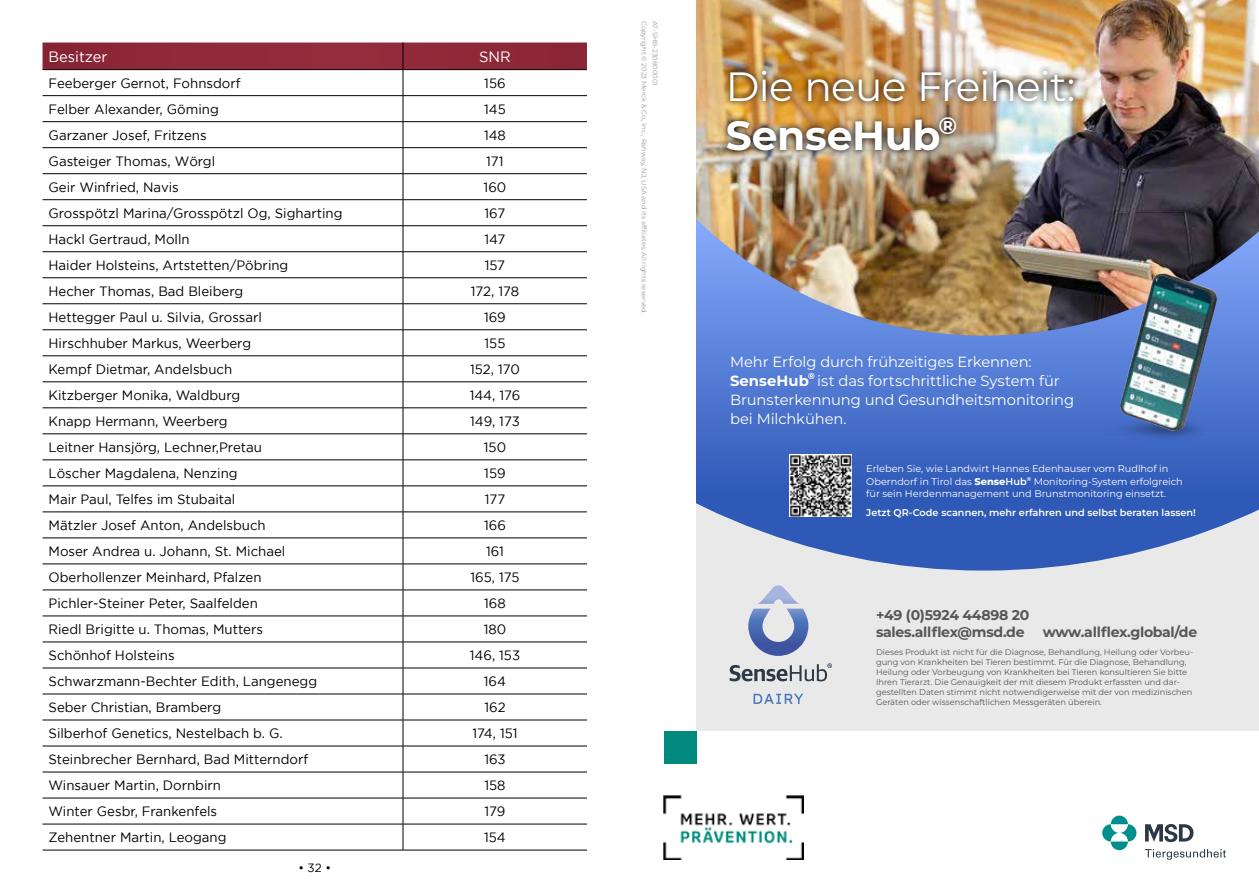
<style>
.page{position:relative;width:1259px;height:893px;background:#fff}
.page>*{position:absolute;margin:0;border:0;box-sizing:border-box;transform-origin:0 0}
.t1{font:40.8px/49.1px "Montserrat";letter-spacing:-.02em;color:#fff}
.t2{font:15px "Gotham";color:#fff}
.t3{font:14.7px/18.9px "Montserrat";letter-spacing:-.005em;color:#fff}
.t4{font:700 14.7px "Montserrat";letter-spacing:.005em;color:#fff}
.t5{font:700 14.1px/17px "Montserrat";letter-spacing:-.02em;color:#575756}
.t6{font:13.5px "Gotham";color:#000}
.t7{font:12px "Gotham";color:#000}
.t8{font:9.75px/12.6px "Montserrat";color:#fff}
.t9{font:600 9.75px "Montserrat";color:#fff}
.t10{font:700 8.55px "Montserrat";color:#fff}
.t11{font:8.25px/9.9px "Montserrat";color:#575756}
.t12{font:6.75px "Montserrat";color:#9c9c9c}
.s1{font-weight:700}
.s2{font-weight:800}
.s3{font-weight:600}
</style>
<div class="page">
<svg style="left:43px;top:43px;width:544px;height:807px"></svg>
<hr style="left:43px;top:850px;width:360px;height:1px;background:#000">
<hr style="left:403px;top:850px;width:184px;height:1px;background:#000">
<svg style="left:1102px;top:816px;width:34px;height:34px"></svg>
<svg style="left:1145px;top:824px;width:48px;height:18px"></svg>
<svg style="left:1145px;top:849px;width:81px;height:11px"></svg>
<div style="left:663px;top:731px;width:33px;height:32px;background:#008a7d"></div>
<img style="left:663px;top:796px;width:140px;height:64px">
<div style="left:696px;top:33px;width:563px;height:698px;background:#e9e9e9"></div>
<img style="left:696px;top:0;width:563px;height:183px">
<img style="left:696px;top:183px;width:563px;height:388px">
<img style="left:721px;top:64px;width:359px;height:93px">
<img style="left:1059px;top:363px;width:159px;height:86px">
<img style="left:1110px;top:266px;width:112px;height:174px">
<svg style="left:753px;top:694px;width:50px;height:10px"></svg>
<svg style="left:729px;top:663px;width:103px;height:18px"></svg>
<svg style="left:748px;top:585px;width:60px;height:71px"></svg>
<img style="left:789px;top:454px;width:63px;height:63px">
<p class="t2" style="left:49px;top:48px;width:61px">Besitzer</p>
<p class="t2" style="left:479px;top:48px;width:33px">SNR</p>
<p class="t6" style="left:49px;top:75px;width:194px">Feeberger Gernot, Fohnsdorf</p>
<p class="t6" style="left:484px;top:75px;width:23px">156</p>
<p class="t6" style="left:49px;top:101px;width:172px">Felber Alexander, Göming</p>
<p class="t6" style="left:484px;top:101px;width:23px">145</p>
<p class="t6" style="left:49px;top:127px;width:160px">Garzaner Josef, Fritzens</p>
<p class="t6" style="left:484px;top:127px;width:23px">148</p>
<p class="t6" style="left:49px;top:153px;width:168px">Gasteiger Thomas, Wörgl</p>
<p class="t6" style="left:486px;top:153px;width:19px">171</p>
<p class="t6" style="left:49px;top:179px;width:132px">Geir Winfried, Navis</p>
<p class="t6" style="left:483px;top:179px;width:24px">160</p>
<p class="t6" style="left:49px;top:205px;width:295px">Grosspötzl Marina/Grosspötzl Og, Sigharting</p>
<p class="t6" style="left:484px;top:205px;width:22px">167</p>
<p class="t6" style="left:49px;top:231px;width:143px">Hackl Gertraud, Molln</p>
<p class="t6" style="left:484px;top:231px;width:23px">147</p>
<p class="t6" style="left:49px;top:257px;width:241px">Haider Holsteins, Artstetten/Pöbring</p>
<p class="t6" style="left:485px;top:257px;width:22px">157</p>
<p class="t6" style="left:49px;top:283px;width:196px">Hecher Thomas, Bad Bleiberg</p>
<p class="t6" style="left:471px;top:283px;width:50px">172, 178</p>
<p class="t6" style="left:49px;top:309px;width:215px">Hettegger Paul u. Silvia, Grossarl</p>
<p class="t6" style="left:484px;top:309px;width:23px">169</p>
<p class="t6" style="left:49px;top:335px;width:204px">Hirschhuber Markus, Weerberg</p>
<p class="t6" style="left:484px;top:335px;width:22px">155</p>
<p class="t6" style="left:49px;top:361px;width:185px">Kempf Dietmar, Andelsbuch</p>
<p class="t6" style="left:470px;top:361px;width:51px">152, 170</p>
<p class="t6" style="left:49px;top:387px;width:193px">Kitzberger Monika, Waldburg</p>
<p class="t6" style="left:470px;top:387px;width:52px">144, 176</p>
<p class="t6" style="left:49px;top:414px;width:181px">Knapp Hermann, Weerberg</p>
<p class="t6" style="left:470px;top:414px;width:51px">149, 173</p>
<p class="t6" style="left:49px;top:440px;width:215px">Leitner Hansjörg, Lechner,Pretau</p>
<p class="t6" style="left:484px;top:440px;width:24px">150</p>
<p class="t6" style="left:49px;top:466px;width:191px">Löscher Magdalena, Nenzing</p>
<p class="t6" style="left:484px;top:466px;width:23px">159</p>
<p class="t6" style="left:49px;top:492px;width:188px">Mair Paul, Telfes im Stubaital</p>
<p class="t6" style="left:485px;top:492px;width:22px">177</p>
<p class="t6" style="left:49px;top:518px;width:219px">Mätzler Josef Anton, Andelsbuch</p>
<p class="t6" style="left:484px;top:518px;width:23px">166</p>
<p class="t6" style="left:49px;top:544px;width:238px">Moser Andrea u. Johann, St. Michael</p>
<p class="t6" style="left:486px;top:544px;width:19px">161</p>
<p class="t6" style="left:49px;top:570px;width:214px">Oberhollenzer Meinhard, Pfalzen</p>
<p class="t6" style="left:470px;top:570px;width:50px">165, 175</p>
<p class="t6" style="left:49px;top:596px;width:211px">Pichler-Steiner Peter, Saalfelden</p>
<p class="t6" style="left:484px;top:596px;width:23px">168</p>
<p class="t6" style="left:49px;top:622px;width:216px">Riedl Brigitte u. Thomas, Mutters</p>
<p class="t6" style="left:484px;top:622px;width:24px">180</p>
<p class="t6" style="left:49px;top:648px;width:128px">Schönhof Holsteins</p>
<p class="t6" style="left:470px;top:648px;width:52px">146, 153</p>
<p class="t6" style="left:49px;top:674px;width:270px">Schwarzmann-Bechter Edith, Langenegg</p>
<p class="t6" style="left:484px;top:674px;width:24px">164</p>
<p class="t6" style="left:49px;top:700px;width:174px">Seber Christian, Bramberg</p>
<p class="t6" style="left:484px;top:700px;width:23px">162</p>
<p class="t6" style="left:49px;top:726px;width:236px">Silberhof Genetics, Nestelbach b. G.</p>
<p class="t6" style="left:472px;top:726px;width:47px">174, 151</p>
<p class="t6" style="left:49px;top:752px;width:261px">Steinbrecher Bernhard, Bad Mitterndorf</p>
<p class="t6" style="left:484px;top:752px;width:23px">163</p>
<p class="t6" style="left:49px;top:778px;width:174px">Winsauer Martin, Dornbirn</p>
<p class="t6" style="left:484px;top:778px;width:23px">158</p>
<p class="t6" style="left:49px;top:804px;width:170px">Winter Gesbr, Frankenfels</p>
<p class="t6" style="left:484px;top:804px;width:22px">179</p>
<p class="t6" style="left:49px;top:830px;width:179px">Zehentner Martin, Leogang</p>
<p class="t6" style="left:484px;top:830px;width:23px">154</p>
<p class="t7" style="left:298px;top:861px;width:34px">• 32 •</p>
<p class="t12" style="left:648px;top:21px;width:295px;rotate:90deg">Copyright © 2023 Merck &amp; Co., Inc., Rahway, NJ, USA and its affiliates. All rights reserved.</p>
<p class="t12" style="left:659px;top:21px;width:66px;rotate:90deg">AT-SHB-230800001</p>
<h1 class="t1" style="left:726px;top:61px;width:351px">Die neue Freiheit:<br><span class="s1">SenseHub</span><sup>®</sup></h1>
<p class="t3" style="left:730px;top:352px;width:303px">Mehr Erfolg durch frühzeitiges Erkennen:</p>
<p class="t4" style="left:730px;top:371px;width:80px">SenseHub</p>
<p class="t10" style="left:808px;top:370px;width:8px">®</p>
<p class="t3" style="left:730px;top:371px;width:345px;text-indent:87px">ist das fortschrittliche System für<br>Brunsterkennung und Gesundheitsmonitoring bei Milchkühen.</p>
<p class="t8" style="left:866px;top:462px;width:318px">Erleben Sie, wie Landwirt Hannes Edenhauser vom Rudlhof in<br>Oberndorf in Tirol das <span class="s2">Sense</span><span class="s3">Hub</span><sup>®</sup> Monitoring-System erfolgreich für sein Herdenmanagement und Brunstmonitoring einsetzt.</p>
<p class="t9" style="left:866px;top:506px;width:331px">Jetzt QR-Code scannen, mehr erfahren und selbst beraten lassen!</p>
<p class="t5" style="left:876px;top:606px;width:155px">+49 (0)5924 44898 20 sales.allflex@msd.de</p>
<p class="t5" style="left:1043px;top:623px;width:156px">www.allflex.global/de</p>
<p class="t11" style="left:876px;top:647px;width:319px">Dieses Produkt ist nicht für die Diagnose, Behandlung, Heilung oder Vorbeu&shy;gung von Krankheiten bei Tieren bestimmt. Für die Diagnose, Behandlung, Heilung oder Vorbeugung von Krankheiten bei Tieren konsultieren Sie bitte Ihren Tierarzt. Die Genauigkeit der mit diesem Produkt erfassten und dar&shy;gestellten Daten stimmt nicht notwendigerweise mit der von medizinischen Geräten oder wissenschaftlichen Messgeräten überein.</p>
</div>
